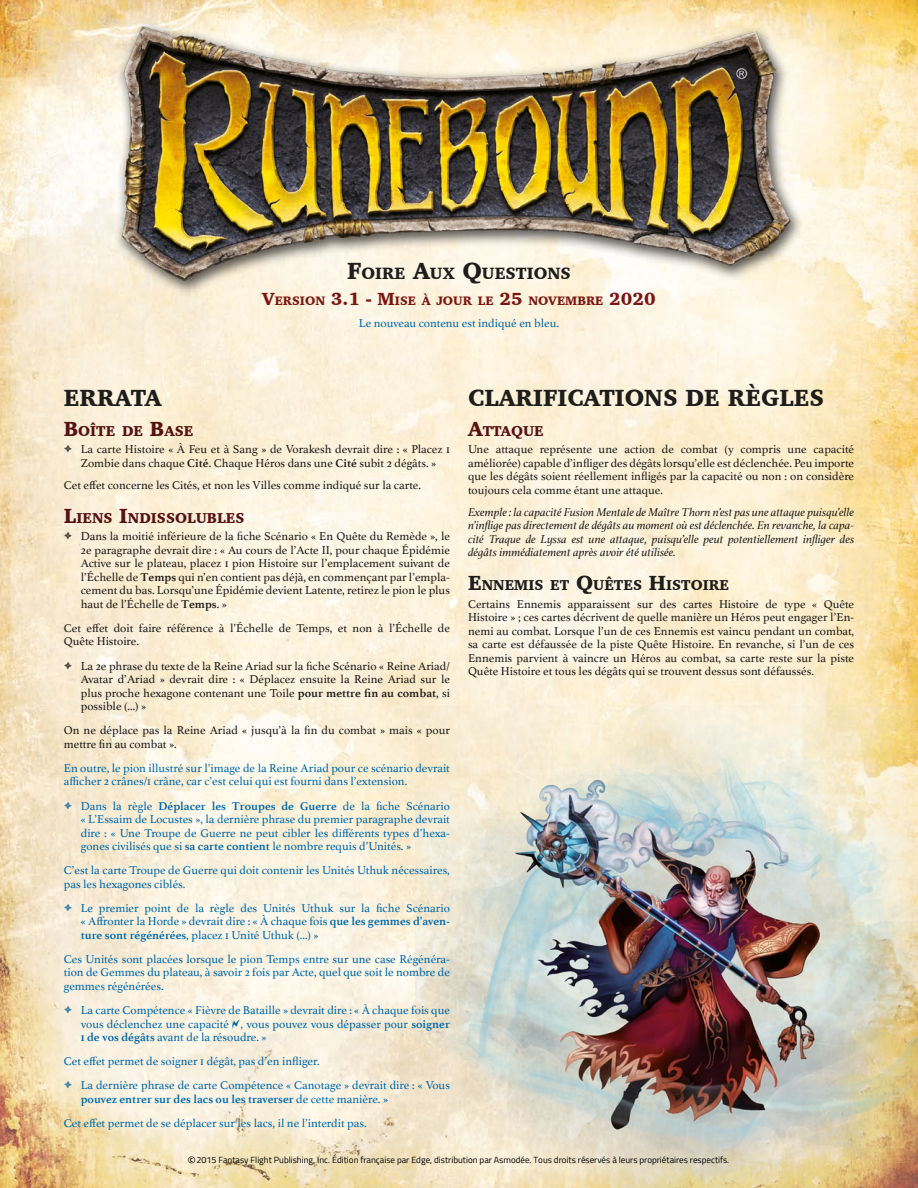
<style>
.page{position:relative;width:918px;height:1188px;background:#fff}
.page>*{position:absolute;margin:0;border:0;box-sizing:border-box;transform-origin:0 0}
.t1{font:900 24px "Charter";color:#1d1d1b}
.t2{font:900 18px "Charter";color:#7b1712}
.t3{font:900 16.8px "Charter";color:#1d1d1b}
.t4{font:900 14.7px "Charter";color:#561210}
.t5{font:900 14.7px "Charter";color:#1d1d1b}
.t6{font:900 12.6px "Charter";color:#7b1712}
.t7{font:12px/13.5px "Athelas";color:#1d1d1b;text-align:justify}
.t8{font:12px/13.5px "Athelas";color:#0069aa}
.t9{font:italic 12px/13.5px "Athelas";color:#1d1d1b;text-align:justify}
.t10{font:9px "Titillium Legal Text";color:#000}
.s1{font-size:24px}
.s2{font-size:18px}
.s3{font-size:21px}
.s4{font-weight:700}
.s5{font-family:"RB01 EDGE"}
</style>
<div class="page">
<img style="left:0;top:0;width:918px;height:1188px">
<img style="left:114px;top:19px;width:690px;height:278px">
<img style="left:416px;top:705px;width:502px;height:483px">
<h3 class="t3" style="left:347px;top:263px;width:225px"><span class="s1">F</span>OIRE <span class="s1">A</span>UX <span class="s1">Q</span>UESTIONS</h3>
<p class="t6" style="left:262px;top:292px;width:325px"><span class="s2">V</span>ERSION <span class="s2">3.1 - M</span>ISE À JOUR LE <span class="s2">25</span> NOVEMBRE</p>
<h2 class="t2" style="left:609px;top:287px;width:48px">2020</h2>
<p class="t8" style="left:359px;top:316px;width:202px">Le nouveau contenu est indiqué en bleu.</p>
<h1 class="t1" style="left:64px;top:383px;width:99px">ERRATA</h1>
<p class="t4" style="left:64px;top:421px;width:130px"><span class="s3">B</span>OÎTE DE <span class="s3">B</span>ASE</p>
<p class="t7" style="left:64px;top:442px;width:388px;text-align:center">̉ La carte Histoire « À Feu et à Sang » de Vorakesh devrait dire : « Placez 1<br>Zombie dans chaque <span class="s4">Cité</span>. Chaque Héros dans une <span class="s4">Cité</span> subit 2 dégâts. »</p>
<p class="t7" style="left:64px;top:478px;width:359px">Cet effet concerne les Cités, et non les Villes comme indiqué sur la carte.</p>
<p class="t4" style="left:64px;top:508px;width:154px"><span class="s3">L</span>IENS <span class="s3">I</span>NDISSOLUBLE</p>
<p class="t4" style="left:236px;top:508px;width:11px">S</p>
<p class="t7" style="left:81px;top:529px;width:371px;text-indent:-17px">̉ Dans la moitié inférieure de la fiche Scénario « En Quête du Remède », le 2e paragraphe devrait dire : « Au cours de l’Acte II, pour chaque Épidémie Active sur le plateau, placez 1 pion Histoire sur l’emplacement suivant de l’Échelle de <span class="s4">Temps</span> qui n’en contient pas déjà, en commençant par l’empla&shy;cement du bas. Lorsqu’une Épidémie devient Latente, retirez le pion le plus haut de l’Échelle de <span class="s4">Temps</span>. »</p>
<p class="t7" style="left:64px;top:621px;width:388px">Cet effet doit faire référence à l’Échelle de Temps, et non à l’Échelle de<br>Quête Histoire.</p>
<p class="t7" style="left:81px;top:659px;width:371px;text-indent:-17px">̉ La 2e phrase du texte de la Reine Ariad sur la fiche Scénario « Reine Ariad/ Avatar d’Ariad » devrait dire : « Déplacez ensuite la Reine Ariad sur le plus proche hexagone contenant une Toile <span class="s4">pour mettre fin au combat</span>, si possible (...) »</p>
<p class="t7" style="left:64px;top:723px;width:388px">On ne déplace pas la Reine Ariad « jusqu’à la fin du combat » mais « pour mettre fin au combat ».</p>
<p class="t8" style="left:64px;top:761px;width:388px">En outre, le pion illustré sur l’image de la Reine Ariad pour ce scénario devrait afficher 2 crânes/1 crâne, car c’est celui qui est fourni dans l’extension.</p>
<p class="t8" style="left:81px;top:798px;width:371px;text-align:justify;text-indent:-17px">̉ Dans la règle <span class="s4">Déplacer les Troupes de Guerre</span> de la fiche Scénario « L’Essaim de Locustes », la dernière phrase du premier paragraphe devrait dire : « Une Troupe de Guerre ne peut cibler les différents types d’hexa&shy;gones civilisés que si <span class="s4">sa carte contient</span> le nombre requis d’Unités. »</p>
<p class="t8" style="left:64px;top:863px;width:388px">C’est la carte Troupe de Guerre qui doit contenir les Unités Uthuk nécessaires, pas les hexagones ciblés.</p>
<p class="t8" style="left:81px;top:901px;width:371px;text-align:justify;text-indent:-17px">̉ Le premier point de la règle des Unités Uthuk sur la fiche Scénario « Affronter la Horde » devrait dire : « À chaque fois <span class="s4">que les gemmes d’aven&shy;ture sont régénérées</span>, placez 1 Unité Uthuk (...) »</p>
<p class="t8" style="left:64px;top:952px;width:388px;text-align:justify">Ces Unités sont placées lorsque le pion Temps entre sur une case Régénéra&shy;tion de Gemmes du plateau, à savoir 2 fois par Acte, quel que soit le nombre de gemmes régénérées.</p>
<p class="t8" style="left:81px;top:1003px;width:371px;text-align:justify;text-indent:-17px">̉ La carte Compétence « Fièvre de Bataille » devrait dire : « À chaque fois que vous déclenchez une capacité <span class="s5">F</span>, vous pouvez vous dépasser pour <span class="s4">soigner 1 de vos dégâts</span> avant de la résoudre. »</p>
<p class="t8" style="left:64px;top:1049px;width:388px;line-height:24.2px">Cet effet permet de soigner 1 dégât, pas d’en infliger.<br>̉ La dernière phrase de carte Compétence « Canotage » devrait dire : « Vous</p>
<p class="t8" style="left:64px;top:1086px;width:326px;line-height:24.2px;text-indent:17px"><span class="s4">pouvez entrer sur des lacs ou les traverser</span> de cette manière. »<br>Cet effet permet de se déplacer sur les lacs, il ne l’interdit pas.</p>
<h1 class="t1" style="left:468px;top:383px;width:164px">CLARIFICATIONS</h1>
<h1 class="t1" style="left:686px;top:383px;width:137px">DE RÈGLES</h1>
<p class="t4" style="left:468px;top:421px;width:26px"><span class="s3">A</span>TTA</p>
<p class="t4" style="left:511px;top:421px;width:33px">QUE</p>
<p class="t7" style="left:468px;top:442px;width:388px">Une attaque représente une action de combat (y compris une capacité améliorée) capable d’infliger des dégâts lorsqu’elle est déclenchée. Peu importe que les dégâts soient réellement infligés par la capacité ou non : on considère toujours cela comme étant une attaque.</p>
<p class="t9" style="left:468px;top:505px;width:388px">Exemple : la capacité Fusion Mentale de Maître Thorn n’est pas une attaque puisqu’elle n’inflige pas directement de dégâts au moment où est déclenchée. En revanche, la capa&shy;cité Traque de Lyssa est une attaque, puisqu’elle peut potentiellement infliger des dégâts immédiatement après avoir été utilisée.</p>
<p class="t5" style="left:468px;top:576px;width:252px"><span class="s3">E</span>NNEMIS ET <span class="s3">Q</span>UÊTE S <span class="s3">H</span>ISTOIRE</p>
<p class="t7" style="left:468px;top:597px;width:388px">Certains Ennemis apparaissent sur des cartes Histoire de type « Quête Histoire » ; ces cartes décrivent de quelle manière un Héros peut engager l’En&shy;nemi au combat. Lorsque l’un de ces Ennemis est vaincu pendant un combat, sa carte est défaussée de la piste Quête Histoire. En revanche, si l’un de ces Ennemis parvient à vaincre un Héros au combat, sa carte reste sur la piste Quête Histoire et tous les dégâts qui se trouvent dessus sont défaussés.</p>
<p class="t10" style="left:189px;top:1153px;width:542px">© 2015 Fantasy Flight Publishing, Inc. Édition française par Edge, distribution par Asmodée. Tous droits réservés à leurs propriétaires respectifs.</p>
</div>
